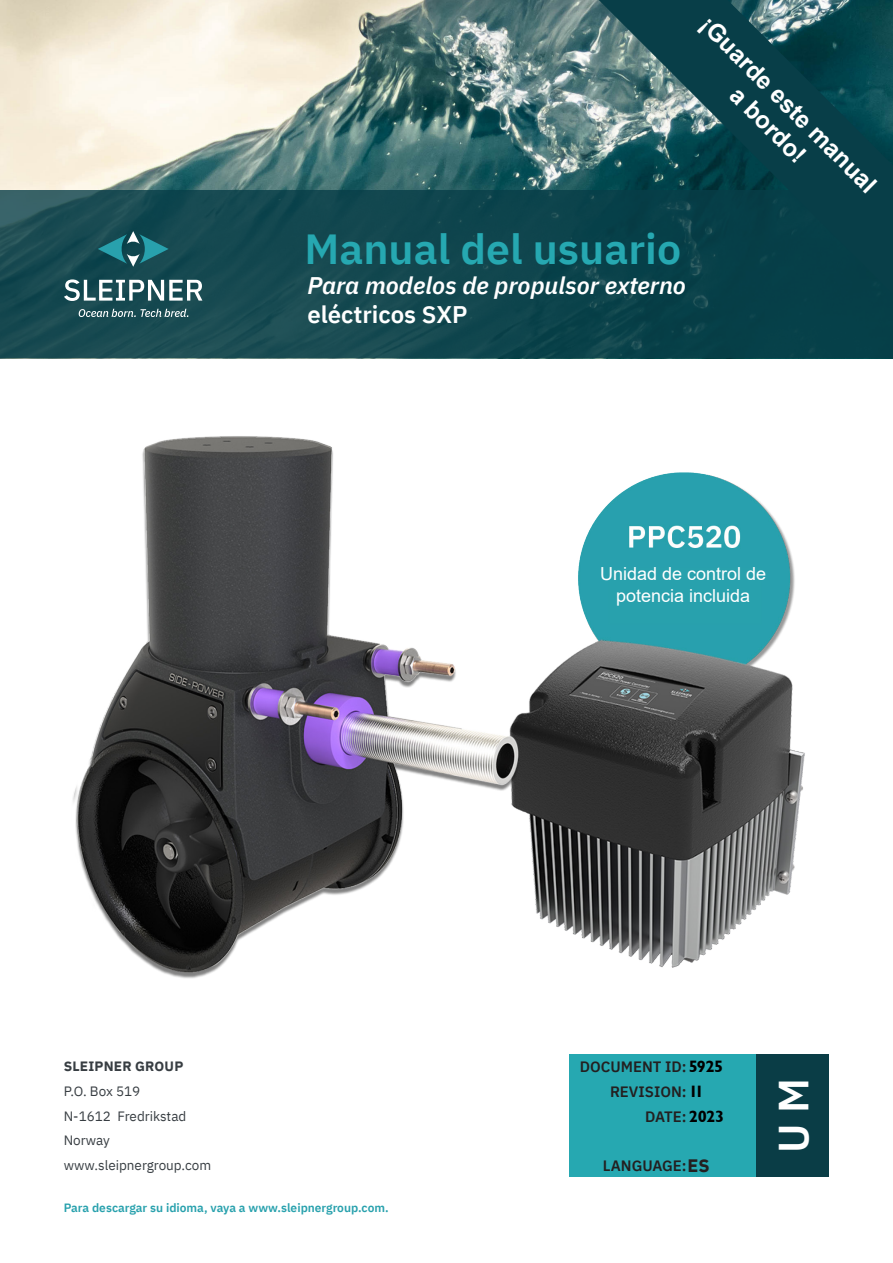
<style>
.page{position:relative;width:893px;height:1263px;background:#fff}
.page>*{position:absolute;margin:0;border:0;box-sizing:border-box;transform-origin:0 0}
.t1{font:600 42px "IBM Plex Sans";color:#26a8b1}
.t2{font:600 42px "IBM Plex Sans";color:#fff}
.t3{font:italic 600 24px "IBM Plex Sans";color:#fff}
.t4{font:700 24px/28.8px "Arial";color:#fff;text-align:center}
.t5{font:600 24px "IBM Plex Sans";color:#fff}
.t6{font:18px/21.6px "Arial";color:#fff;text-align:center}
.t7{font:700 18px "IBM Plex Sans";color:#231f20}
.t8{font:600 15px "IBM Plex Sans";color:#231f20}
.t9{font:13.5px/24.8px "IBM Plex Sans";color:#373d42}
.t10{font:600 12px "IBM Plex Sans";color:#28a1ad}
.s1{font-weight:700}
.s2{font-family:"Garrison Sans BOLD";font-weight:400;font-size:16.5px;color:#000}
</style>
<div class="page">
<img style="left:0;top:0;width:599px;height:190px">
<svg style="left:0;top:190px;width:893px;height:168px;background:#12474e"></svg>
<svg style="left:98px;top:231px;width:71px;height:36px;background:#23666f"></svg>
<svg style="left:79px;top:309px;width:109px;height:8px"></svg>
<svg style="left:64px;top:279px;width:138px;height:22px"></svg>
<svg style="left:599px;top:0;width:294px;height:294px;background:#194d55"></svg>
<img style="left:73px;top:436px;width:756px;height:741px">
<div style="left:608px;top:567px;width:153px;height:58px;background:#28a1ad"></div>
<p class="t4" style="left:715px;top:10px;width:239px;rotate:45deg">¡Guarde este manual a bordo!</p>
<p class="t1" style="left:304px;top:216px;width:378px">Manual del usuario</p>
<p class="t3" style="left:307px;top:266px;width:380px">Para modelos de propulsor externo</p>
<p class="t5" style="left:307px;top:295px;width:162px">eléctricos SXP</p>
<p class="t9" style="left:64px;top:1053px;width:149px"><span class="s1">SLEIPNER GROUP<br></span>P.O. Box 519<br>N-1612 Fredrikstad<br>Norway www.sleipnergroup.com</p>
<p class="t10" style="left:64px;top:1198px;width:326px">Para descargar su idioma, vaya a www.sleipnergroup.com.</p>
<p class="t6" style="left:600px;top:563px;width:168px">Unidad de control de potencia incluida</p>
<p class="t8" style="left:580px;top:1055px;width:145px">DOCUMENT ID:<span class="s2">5925</span></p>
<p class="t8" style="left:610px;top:1080px;width:95px">REVISION:<span class="s2">11</span></p>
<p class="t8" style="left:645px;top:1105px;width:80px">DATE: <span class="s2">2023</span></p>
<p class="t7" style="left:687px;top:1151px;width:24px">ES</p>
<p class="t8" style="left:603px;top:1154px;width:85px">LANGUAGE:</p>
<p class="t2" style="left:760px;top:1152px;width:76px;rotate:-90deg">U M</p>
</div>
